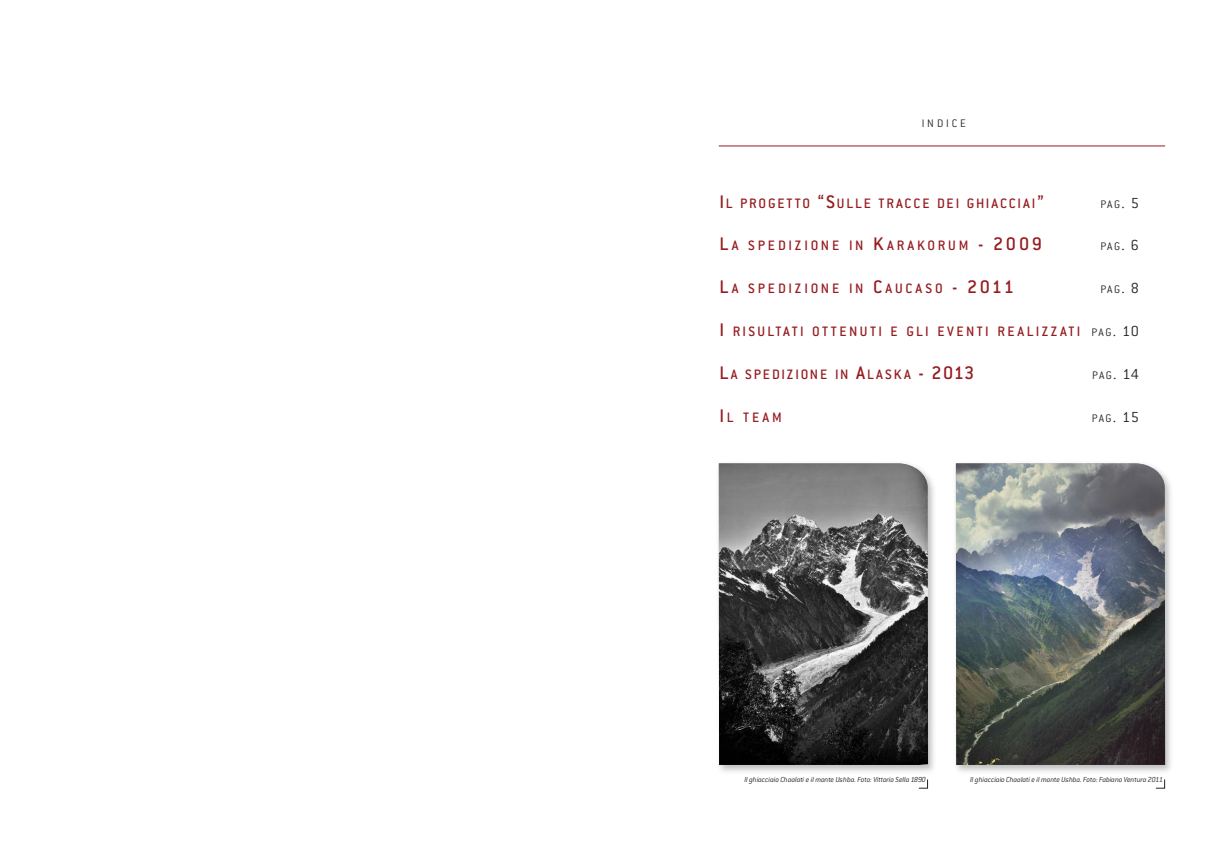
<style>
.page{position:relative;width:1219px;height:865px;background:#fff}
.page>*{position:absolute;margin:0;border:0;box-sizing:border-box;transform-origin:0 0}
.t1{font:500 15px "Conduit ITC";letter-spacing:.19em;color:#961c20}
.t2{font:500 15px "Conduit ITC";letter-spacing:.16em;color:#961c20}
.t3{font:500 15px "Conduit ITC";letter-spacing:.12em;color:#961c20}
.t4{font:500 15px "Conduit ITC";letter-spacing:.13em;color:#961c20}
.t5{font:300 12px "Conduit ITC";letter-spacing:.12em;color:#272627}
.t6{font:italic 300 8px "Conduit ITC";letter-spacing:-.015em;color:#272627}
.s1{font-size:20px}
.s2{font-size:16px}
.s3{font-weight:300;font-size:12px;color:#272627}
.s4{font-weight:300;font-size:16px;color:#272627}
</style>
<div class="page">
<hr style="left:719px;top:145px;width:446px;height:1px;background:#961c20">
<svg style="left:918px;top:779px;width:10px;height:9px"></svg>
<img style="left:718px;top:463px;width:216px;height:309px">
<img style="left:719px;top:463px;width:209px;height:302px">
<svg style="left:1156px;top:779px;width:9px;height:9px"></svg>
<img style="left:955px;top:463px;width:216px;height:309px">
<img style="left:956px;top:463px;width:209px;height:302px">
<h2 class="t5" style="left:922px;top:117px;width:46px">INDICE</h2>
<h1 class="t3" style="left:719px;top:194px;width:326px"><span class="s1">I</span>L PROGETTO <span class="s1">“S</span>ULLE TRACCE DEI GHIACCIAI<span class="s1">”</span></h1>
<h2 class="t5" style="left:1100px;top:197px;width:40px">PAG<span class="s2">. 5</span></h2>
<h1 class="t1" style="left:719px;top:237px;width:324px"><span class="s1">L</span>A SPEDIZIONE IN <span class="s1">K</span>ARAKORUM <span class="s1">- 2009</span></h1>
<h2 class="t5" style="left:1100px;top:240px;width:40px">PAG<span class="s2">. 6</span></h2>
<h1 class="t1" style="left:719px;top:280px;width:296px"><span class="s1">L</span>A SPEDIZIONE IN <span class="s1">C</span>AUCASO <span class="s1">- 2011</span></h1>
<h2 class="t5" style="left:1100px;top:283px;width:40px">PAG<span class="s2">. 8</span></h2>
<h1 class="t2" style="left:719px;top:323px;width:421px"><span class="s1">I</span> RISULTATI OTTENUTI E GLI EVENTI REALIZZATI <span class="s3">PAG</span><span class="s4">. 10</span></h1>
<h1 class="t4" style="left:719px;top:366px;width:257px"><span class="s1">L</span>A SPEDIZIONE IN <span class="s1">A</span>LASKA <span class="s1">- 2013</span></h1>
<h2 class="t5" style="left:1092px;top:369px;width:48px">PAG<span class="s2">. 14</span></h2>
<h1 class="t2" style="left:719px;top:409px;width:64px"><span class="s1">I</span>L TEAM</h1>
<h2 class="t5" style="left:1092px;top:411px;width:49px">PAG<span class="s2">. 15</span></h2>
<p class="t6" style="left:744px;top:775px;width:183px">Il ghiacciaio Chaalati e il monte Ushba. Foto: Vittorio Sella 1890</p>
<p class="t6" style="left:970px;top:775px;width:194px">Il ghiacciaio Chaalati e il monte Ushba. Foto: Fabiano Ventura 2011</p>
</div>
